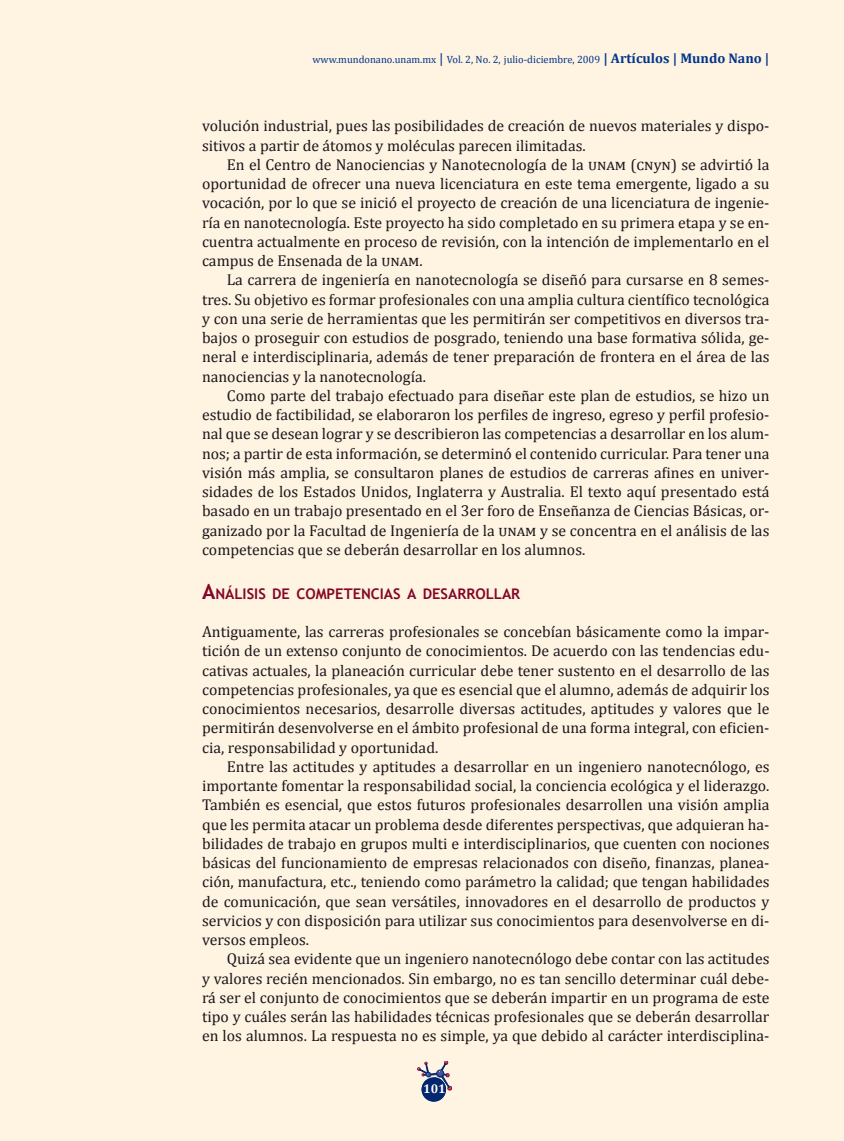
<style>
.page{position:relative;width:844px;height:1141px;background:#fff}
.page>*{position:absolute;margin:0;border:0;box-sizing:border-box;transform-origin:0 0}
.t1{font:15.75px/19.2px "Cambria";color:#1a171c;text-align:justify}
.t2{font:700 14.7px "Trebuchet MS";color:#830628}
.t3{font:700 12.6px "Cambria";color:#fff}
.t4{font:10.5px "Cambria";color:#00368b}
.s1{font-size:14px}
.s2{font-weight:700;font-size:14px}
.s3{font-size:21px}
</style>
<div class="page">
<div style="left:0;top:0;width:843px;height:1141px;background:#fff3e1"></div>
<svg style="left:417px;top:1061px;width:34px;height:41px"></svg>
<div style="left:421px;top:1077px;width:25px;height:25px;background:#03276e;border-radius:50%"></div>
<p class="t4" style="left:312px;top:54px;width:458px">www.mundonano.unam.mx <span class="s1">|</span> Vol. 2, No. 2, julio-diciembre, 2009 <span class="s2">| Artículos | Mundo Nano |</span></p>
<p class="t1" style="left:202px;top:116px;width:568px">volución industrial, pues las posibilidades de creación de nuevos materiales y dispo&shy;sitivos a partir de átomos y moléculas parecen ilimitadas.</p>
<p class="t1" style="left:202px;top:155px;width:569px;text-indent:25px">En el Centro de Nanociencias y Nanotecnología de la unam (cnyn) se advirtió la oportunidad de ofrecer una nueva licenciatura en este tema emergente, ligado a su vocación, por lo que se inició el proyecto de creación de una licenciatura de ingenie&shy;ría en nanotecnología. Este proyecto ha sido completado en su primera etapa y se en&shy;cuentra actualmente en proceso de revisión, con la intención de implementarlo en el campus de Ensenada de la unam.</p>
<p class="t1" style="left:202px;top:270px;width:569px;text-indent:25px">La carrera de ingeniería en nanotecnología se diseñó para cursarse en 8 semes&shy;tres. Su objetivo es formar profesionales con una amplia cultura científico tecnológica y con una serie de herramientas que les permitirán ser competitivos en diversos tra&shy;bajos o proseguir con estudios de posgrado, teniendo una base formativa sólida, ge&shy;neral e interdisciplinaria, además de tener preparación de frontera en el área de las nanociencias y la nanotecnología.</p>
<p class="t1" style="left:202px;top:386px;width:569px;text-indent:25px">Como parte del trabajo efectuado para diseñar este plan de estudios, se hizo un estudio de factibilidad, se elaboraron los perfiles de ingreso, egreso y perfil profesio&shy;nal que se desean lograr y se describieron las competencias a desarrollar en los alum&shy;nos; a partir de esta información, se determinó el contenido curricular. Para tener una visión más amplia, se consultaron planes de estudios de carreras afines en univer&shy;sidades de los Estados Unidos, Inglaterra y Australia. El texto aquí presentado está basado en un trabajo presentado en el 3er foro de Enseñanza de Ciencias Básicas, or&shy;ganizado por la Facultad de Ingeniería de la unam y se concentra en el análisis de las competencias que se deberán desarrollar en los alumnos.</p>
<p class="t2" style="left:202px;top:584px;width:319px"><span class="s3">A</span>NÁLISIS DE COMPETENCIAS A DESARROLLAR</p>
<p class="t1" style="left:202px;top:622px;width:569px">Antiguamente, las carreras profesionales se concebían básicamente como la impar&shy;tición de un extenso conjunto de conocimientos. De acuerdo con las tendencias edu&shy;cativas actuales, la planeación curricular debe tener sustento en el desarrollo de las competencias profesionales, ya que es esencial que el alumno, además de adquirir los conocimientos necesarios, desarrolle diversas actitudes, aptitudes y valores que le permitirán desenvolverse en el ámbito profesional de una forma integral, con eficien&shy;cia, responsabilidad y oportunidad.</p>
<p class="t1" style="left:202px;top:757px;width:569px;text-indent:25px">Entre las actitudes y aptitudes a desarrollar en un ingeniero nanotecnólogo, es importante fomentar la responsabilidad social, la conciencia ecológica y el liderazgo.<br>También es esencial, que estos futuros profesionales desarrollen una visión amplia que les permita atacar un problema desde diferentes perspectivas, que adquieran ha&shy;bilidades de trabajo en grupos multi e interdisciplinarios, que cuenten con nociones básicas del funcionamiento de empresas relacionados con diseño, finanzas, planea&shy;ción, manufactura, etc., teniendo como parámetro la calidad; que tengan habilidades de comunicación, que sean versátiles, innovadores en el desarrollo de productos y servicios y con disposición para utilizar sus conocimientos para desenvolverse en di&shy;versos empleos.</p>
<p class="t1" style="left:202px;top:949px;width:568px;text-indent:25px">Quizá sea evidente que un ingeniero nanotecnólogo debe contar con las actitudes y valores recién mencionados. Sin embargo, no es tan sencillo determinar cuál debe&shy;rá ser el conjunto de conocimientos que se deberán impartir en un programa de este tipo y cuáles serán las habilidades técnicas profesionales que se deberán desarrollar en los alumnos. La respuesta no es simple, ya que debido al carácter interdisciplina-</p>
<p class="t3" style="left:423px;top:1081px;width:24px">101</p>
</div>
